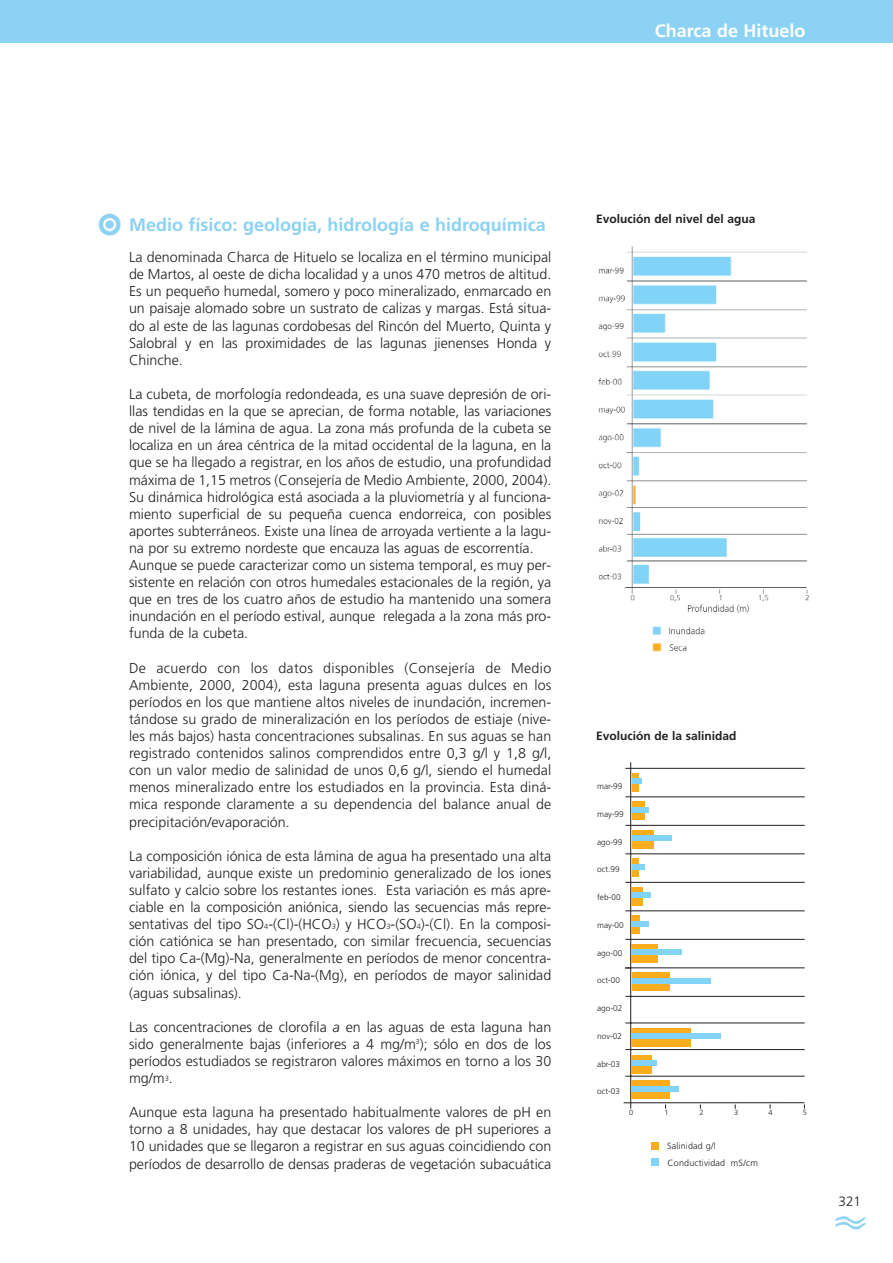
<style>
.page{position:relative;width:893px;height:1263px;background:#fff}
.page>*{position:absolute;margin:0;border:0;box-sizing:border-box;transform-origin:0 0}
.t1{font:700 18px "Frutiger";color:#8bd2f4}
.t2{font:700 18px "Frutiger";color:#fff}
.t3{font:300 14.25px/17.1px "Frutiger";color:#231f20;text-align:justify}
.t4{font:300 13.5px "Frutiger";color:#231f20}
.t5{font:700 12px "Frutiger";color:#231f20}
.t6{font:300 9px/16.8px "Frutiger";letter-spacing:.02em;color:#231f20}
.t7{font:300 8.25px "Frutiger";color:#231f20}
.t8{font:300 7.5px "Frutiger";color:#231f20}
.s1{font-size:7.5px}
.s2{font-style:italic}
</style>
<div class="page">
<div style="left:0;top:0;width:893px;height:43px;background:#8bd2f4"></div>
<svg style="left:835px;top:1216px;width:31px;height:14px"></svg>
<img style="left:98px;top:213px;width:22px;height:22px">
<img style="left:598px;top:246px;width:211px;height:406px">
<hr style="left:630px;top:762px;width:1px;height:346px;background:#231f20">
<hr style="left:625px;top:996px;width:180px;height:1px;background:#231f20">
<hr style="left:625px;top:1023px;width:180px;height:1px;background:#231f20">
<hr style="left:625px;top:1049px;width:180px;height:1px;background:#231f20">
<hr style="left:625px;top:1076px;width:180px;height:1px;background:#231f20">
<hr style="left:625px;top:967px;width:180px;height:1px;background:#231f20">
<hr style="left:625px;top:939px;width:180px;height:1px;background:#231f20">
<hr style="left:625px;top:910px;width:180px;height:1px;background:#231f20">
<hr style="left:625px;top:882px;width:180px;height:1px;background:#231f20">
<hr style="left:625px;top:853px;width:180px;height:1px;background:#231f20">
<hr style="left:625px;top:825px;width:180px;height:1px;background:#231f20">
<hr style="left:625px;top:796px;width:180px;height:1px;background:#231f20">
<hr style="left:625px;top:768px;width:180px;height:1px;background:#231f20">
<hr style="left:624px;top:1102px;width:180px;height:1px;background:#231f20">
<div style="left:651px;top:1142px;width:8px;height:7px;background:#fbad1d"></div>
<div style="left:632px;top:773px;width:6px;height:18px;background:#fbad1d"></div>
<div style="left:651px;top:1158px;width:8px;height:8px;background:#81d4f7"></div>
<div style="left:632px;top:779px;width:9px;height:5px;background:#81d4f7"></div>
<div style="left:632px;top:801px;width:12px;height:19px;background:#fbad1d"></div>
<div style="left:632px;top:807px;width:17px;height:5px;background:#81d4f7"></div>
<div style="left:632px;top:830px;width:21px;height:18px;background:#fbad1d"></div>
<div style="left:632px;top:836px;width:39px;height:5px;background:#81d4f7"></div>
<div style="left:632px;top:858px;width:6px;height:19px;background:#fbad1d"></div>
<div style="left:632px;top:864px;width:12px;height:5px;background:#81d4f7"></div>
<div style="left:632px;top:887px;width:11px;height:18px;background:#fbad1d"></div>
<div style="left:632px;top:893px;width:18px;height:5px;background:#81d4f7"></div>
<div style="left:632px;top:915px;width:8px;height:19px;background:#fbad1d"></div>
<div style="left:632px;top:944px;width:26px;height:18px;background:#fbad1d"></div>
<div style="left:632px;top:950px;width:50px;height:5px;background:#81d4f7"></div>
<div style="left:632px;top:921px;width:17px;height:5px;background:#81d4f7"></div>
<div style="left:632px;top:972px;width:37px;height:19px;background:#fbad1d"></div>
<div style="left:632px;top:978px;width:78px;height:5px;background:#81d4f7"></div>
<div style="left:632px;top:1028px;width:59px;height:18px;background:#fbad1d"></div>
<div style="left:632px;top:1034px;width:89px;height:5px;background:#81d4f7"></div>
<div style="left:632px;top:1055px;width:20px;height:18px;background:#fbad1d"></div>
<div style="left:632px;top:1061px;width:24px;height:5px;background:#81d4f7"></div>
<div style="left:632px;top:1080px;width:38px;height:19px;background:#fbad1d"></div>
<div style="left:632px;top:1086px;width:47px;height:5px;background:#81d4f7"></div>
<p class="t2" style="left:655px;top:24px;width:152px">Charca de Hituelo</p>
<p class="t1" style="left:129px;top:217px;width:418px">Medio físico: geología, hidrología e hidroquímica</p>
<p class="t3" style="left:129px;top:250px;width:424px">La denominada Charca de Hituelo se localiza en el término municipal de Martos, al oeste de dicha localidad y a unos 470 metros de altitud.<br>Es un pequeño humedal, somero y poco mineralizado, enmarcado en un paisaje alomado sobre un sustrato de calizas y margas. Está situa&shy;do al este de las lagunas cordobesas del Rincón del Muerto, Quinta y Salobral y en las proximidades de las lagunas jienenses Honda y Chinche.</p>
<p class="t3" style="left:129px;top:387px;width:424px;text-align:left">La cubeta, de morfología redondeada, es una suave depresión de ori&shy;llas tendidas en la que se aprecian, de forma notable, las variaciones de nivel de la lámina de agua. La zona más profunda de la cubeta se localiza en un área céntrica de la mitad occidental de la laguna, en la que se ha llegado a registrar, en los años de estudio, una profundidad máxima de 1,15 metros (Consejería de Medio Ambiente, 2000, 2004).<br>Su dinámica hidrológica está asociada a la pluviometría y al funciona&shy;miento superficial de su pequeña cuenca endorreica, con posibles aportes subterráneos. Existe una línea de arroyada vertiente a la lagu&shy;na por su extremo nordeste que encauza las aguas de escorrentía.<br>Aunque se puede caracterizar como un sistema temporal, es muy per&shy;sistente en relación con otros humedales estacionales de la región, ya que en tres de los cuatro años de estudio ha mantenido una somera inundación en el período estival, aunque relegada a la zona más pro&shy;funda de la cubeta.</p>
<p class="t3" style="left:129px;top:660px;width:424px">De acuerdo con los datos disponibles (Consejería de Medio Ambiente, 2000, 2004), esta laguna presenta aguas dulces en los períodos en los que mantiene altos niveles de inundación, incremen&shy;tándose su grado de mineralización en los períodos de estiaje (nive&shy;les más bajos) hasta concentraciones subsalinas. En sus aguas se han registrado contenidos salinos comprendidos entre 0,3 g/l y 1,8 g/l, con un valor medio de salinidad de unos 0,6 g/l, siendo el humedal menos mineralizado entre los estudiados en la provincia. Esta diná&shy;mica responde claramente a su dependencia del balance anual de precipitación/evaporación.</p>
<p class="t3" style="left:129px;top:848px;width:424px">La composición iónica de esta lámina de agua ha presentado una alta variabilidad, aunque existe un predominio generalizado de los iones sulfato y calcio sobre los restantes iones. Esta variación es más apre&shy;ciable en la composición aniónica, siendo las secuencias más repre&shy;sentativas del tipo SO<span class="s1">4</span>-(Cl)-(HCO<span class="s1">3</span>) y HCO<span class="s1">3</span>-(SO<span class="s1">4</span>)-(Cl). En la composi&shy;ción catiónica se han presentado, con similar frecuencia, secuencias del tipo Ca-(Mg)-Na, generalmente en períodos de menor concentra&shy;ción iónica, y del tipo Ca-Na-(Mg), en períodos de mayor salinidad (aguas subsalinas).</p>
<p class="t3" style="left:129px;top:1019px;width:424px">Las concentraciones de clorofila <span class="s2">a</span> en las aguas de esta laguna han sido generalmente bajas (inferiores a 4 mg/m<sup>3</sup>); sólo en dos de los períodos estudiados se registraron valores máximos en torno a los 30 mg/m<sup>3</sup>.</p>
<p class="t3" style="left:129px;top:1105px;width:424px">Aunque esta laguna ha presentado habitualmente valores de pH en torno a 8 unidades, hay que destacar los valores de pH superiores a 10 unidades que se llegaron a registrar en sus aguas coincidiendo con períodos de desarrollo de densas praderas de vegetación subacuática</p>
<p class="t5" style="left:596px;top:214px;width:161px">Evolución del nivel del agua</p>
<p class="t5" style="left:596px;top:731px;width:142px">Evolución de la salinidad</p>
<p class="t7" style="left:597px;top:783px;width:27px">mar-99</p>
<p class="t7" style="left:597px;top:811px;width:28px">may-99</p>
<p class="t7" style="left:597px;top:838px;width:27px">ago-99</p>
<p class="t7" style="left:597px;top:866px;width:24px">oct.99</p>
<p class="t7" style="left:597px;top:894px;width:25px">feb-00</p>
<p class="t7" style="left:597px;top:922px;width:28px">may-00</p>
<p class="t7" style="left:597px;top:949px;width:27px">ago-00</p>
<p class="t7" style="left:597px;top:977px;width:24px">oct-00</p>
<p class="t7" style="left:597px;top:1005px;width:27px">ago-02</p>
<p class="t7" style="left:597px;top:1033px;width:26px">nov-02</p>
<p class="t7" style="left:597px;top:1060px;width:24px">abr-03</p>
<p class="t7" style="left:597px;top:1088px;width:24px">oct-03</p>
<p class="t8" style="left:629px;top:1110px;width:6px">0</p>
<p class="t8" style="left:664px;top:1110px;width:6px">1</p>
<p class="t8" style="left:699px;top:1110px;width:6px">2</p>
<p class="t8" style="left:734px;top:1110px;width:6px">3</p>
<p class="t8" style="left:768px;top:1110px;width:6px">4</p>
<p class="t8" style="left:803px;top:1110px;width:6px">5</p>
<p class="t6" style="left:667px;top:1138px;width:93px">Salinidad g/l<br>Conductividad mS/cm</p>
<p class="t4" style="left:839px;top:1196px;width:24px">321</p>
</div>
